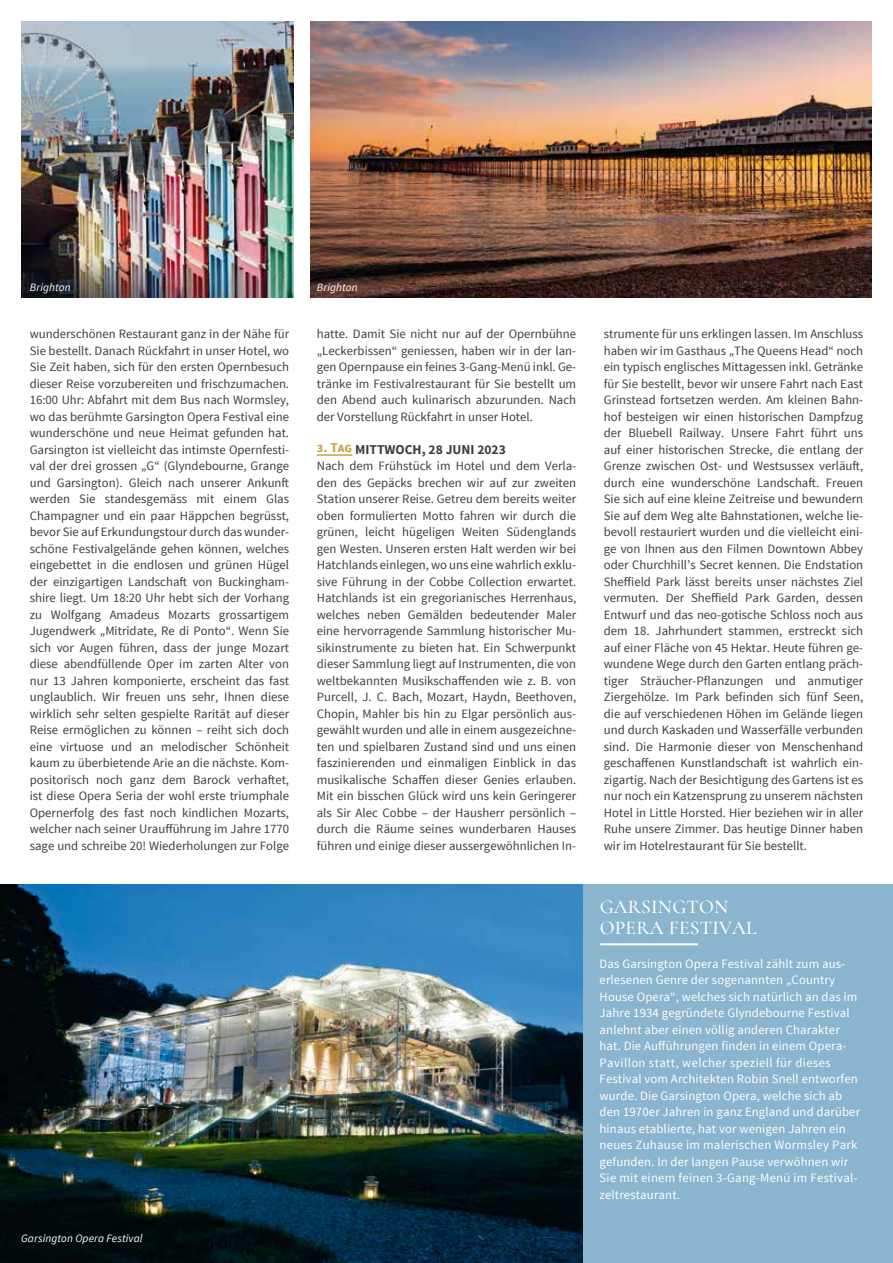
<style>
.page{position:relative;width:893px;height:1263px;background:#fff}
.page>*{position:absolute;margin:0;border:0;box-sizing:border-box;transform-origin:0 0}
.t1{font:500 19.5px/21px "Cormorant";letter-spacing:.01em;color:#fff}
.t2{font:900 18px "Source Sans Pro";color:#fff}
.t3{font:700 13.5px "Source Sans Pro";color:#3e3d40}
.t4{font:12.75px/16.5px "Source Sans Pro";color:#3e3d40;text-align:justify}
.t5{font:12.75px/16.5px "Source Sans Pro";letter-spacing:.01em;color:#fff}
.t6{font:italic 11.25px "Source Sans Pro";letter-spacing:.01em;color:#fff}
.s1{color:#c5a644}
</style>
<div class="page">
<hr style="left:317px;top:454px;width:35px;height:2px;background:#c5a644">
<img style="left:21px;top:21px;width:272px;height:277px">
<div style="left:583px;top:884px;width:310px;height:379px;background:#8bb4ce"></div>
<img style="left:0;top:884px;width:583px;height:379px">
<img style="left:310px;top:21px;width:562px;height:277px">
<p class="t6" style="left:30px;top:281px;width:42px">Brighton</p>
<p class="t6" style="left:317px;top:281px;width:42px">Brighton</p>
<p class="t4" style="left:30px;top:326px;width:261px">wunderschönen Restaurant ganz in der Nähe für Sie bestellt. Danach Rückfahrt in unser Hotel, wo Sie Zeit haben, sich für den ersten Opernbesuch dieser Reise vorzubereiten und frischzumachen.<br>16:00 Uhr: Abfahrt mit dem Bus nach Wormsley, wo das berühmte Garsington Opera Festival eine wunderschöne und neue Heimat gefunden hat.<br>Garsington ist vielleicht das intimste Opernfesti&shy;val der drei grossen „G“ (Glyndebourne, Grange und Garsington). Gleich nach unserer Ankunft werden Sie standesgemäss mit einem Glas Champagner und ein paar Häppchen begrüsst, bevor Sie auf Erkundungstour durch das wunder&shy;schöne Festivalgelände gehen können, welches eingebettet in die endlosen und grünen Hügel der einzigartigen Landschaft von Buckingham&shy;shire liegt. Um 18:20 Uhr hebt sich der Vorhang zu Wolfgang Amadeus Mozarts grossartigem Jugendwerk „Mitridate, Re di Ponto“. Wenn Sie sich vor Augen führen, dass der junge Mozart diese abendfüllende Oper im zarten Alter von nur 13 Jahren komponierte, erscheint das fast unglaublich. Wir freuen uns sehr, Ihnen diese wirklich sehr selten gespielte Rarität auf dieser Reise ermöglichen zu können – reiht sich doch eine virtuose und an melodischer Schönheit kaum zu überbietende Arie an die nächste. Kom&shy;positorisch noch ganz dem Barock verhaftet, ist diese Opera Seria der wohl erste triumphale Opernerfolg des fast noch kindlichen Mozarts, welcher nach seiner Uraufführung im Jahre 1770 sage und schreibe 20! Wiederholungen zur Folge</p>
<p class="t4" style="left:317px;top:326px;width:261px">hatte. Damit Sie nicht nur auf der Opernbühne „Leckerbissen“ geniessen, haben wir in der lan&shy;gen Opernpause ein feines 3-Gang-Menü inkl. Ge&shy;tränke im Festivalrestaurant für Sie bestellt um den Abend auch kulinarisch abzurunden. Nach der Vorstellung Rückfahrt in unser Hotel.</p>
<p class="t3" style="left:317px;top:440px;width:191px"><span class="s1">3. Tag</span> MITTWOCH, 28 JUNI 2023</p>
<p class="t4" style="left:317px;top:458px;width:261px">Nach dem Frühstück im Hotel und dem Verla&shy;den des Gepäcks brechen wir auf zur zweiten Station unserer Reise. Getreu dem bereits weiter oben formulierten Motto fahren wir durch die grünen, leicht hügeligen Weiten Südenglands gen Westen. Unseren ersten Halt werden wir bei Hatchlands einlegen, wo uns eine wahrlich exklu&shy;sive Führung in der Cobbe Collection erwartet.<br>Hatchlands ist ein gregorianisches Herrenhaus, welches neben Gemälden bedeutender Maler eine hervorragende Sammlung historischer Mu&shy;sikinstrumente zu bieten hat. Ein Schwerpunkt dieser Sammlung liegt auf Instrumenten, die von weltbekannten Musikschaffenden wie z. B. von Purcell, J. C. Bach, Mozart, Haydn, Beethoven, Chopin, Mahler bis hin zu Elgar persönlich aus&shy;gewählt wurden und alle in einem ausgezeichne&shy;ten und spielbaren Zustand sind und uns einen faszinierenden und einmaligen Einblick in das musikalische Schaffen dieser Genies erlauben.<br>Mit ein bisschen Glück wird uns kein Geringerer als Sir Alec Cobbe – der Hausherr persönlich – durch die Räume seines wunderbaren Hauses führen und einige dieser aussergewöhnlichen In-</p>
<p class="t6" style="left:21px;top:1231px;width:123px">Garsington Opera Festival</p>
<p class="t4" style="left:604px;top:326px;width:261px">strumente für uns erklingen lassen. Im Anschluss haben wir im Gasthaus „The Queens Head“ noch ein typisch englisches Mittagessen inkl. Getränke für Sie bestellt, bevor wir unsere Fahrt nach East Grinstead fortsetzen werden. Am kleinen Bahn&shy;hof besteigen wir einen historischen Dampfzug der Bluebell Railway. Unsere Fahrt führt uns auf einer historischen Strecke, die entlang der Grenze zwischen Ost- und Westsussex verläuft, durch eine wunderschöne Landschaft. Freuen Sie sich auf eine kleine Zeitreise und bewundern Sie auf dem Weg alte Bahnstationen, welche lie&shy;bevoll restauriert wurden und die vielleicht eini&shy;ge von Ihnen aus den Filmen Downtown Abbey oder Churchhill’s Secret kennen. Die Endstation Sheffield Park lässt bereits unser nächstes Ziel vermuten. Der Sheffield Park Garden, dessen Entwurf und das neo-gotische Schloss noch aus dem 18. Jahrhundert stammen, erstreckt sich auf einer Fläche von 45 Hektar. Heute führen ge&shy;wundene Wege durch den Garten entlang präch&shy;tiger Sträucher-Pflanzungen und anmutiger Ziergehölze. Im Park befinden sich fünf Seen, die auf verschiedenen Höhen im Gelände liegen und durch Kaskaden und Wasserfälle verbunden sind. Die Harmonie dieser von Menschenhand geschaffenen Kunstlandschaft ist wahrlich ein&shy;zigartig. Nach der Besichtigung des Gartens ist es nur noch ein Katzensprung zu unserem nächsten Hotel in Little Horsted. Hier beziehen wir in aller Ruhe unsere Zimmer. Das heutige Dinner haben wir im Hotelrestaurant für Sie bestellt.</p>
<h1 class="t1" style="left:600px;top:896px;width:158px">GARSINGTON<br>OPERA FESTIVAL</h1>
<h2 class="t2" style="left:600px;top:931px;width:101px">–––––––––––––––</h2>
<p class="t5" style="left:600px;top:955px;width:262px">Das Garsington Opera Festival zählt zum aus&shy;erlesenen Genre der sogenannten „Country House Opera“, welches sich natürlich an das im Jahre 1934 gegründete Glyndebourne Festival anlehnt aber einen völlig anderen Charakter hat. Die Aufführungen finden in einem Opera-Pavillon statt, welcher speziell für dieses Festival vom Architekten Robin Snell entworfen wurde. Die Garsington Opera, welche sich ab den 1970er Jahren in ganz England und darüber hinaus etablierte, hat vor wenigen Jahren ein neues Zuhause im malerischen Wormsley Park gefunden. In der langen Pause verwöhnen wir Sie mit einem feinen 3-Gang-Menü im Festival&shy;zeltrestaurant.</p>
</div>
